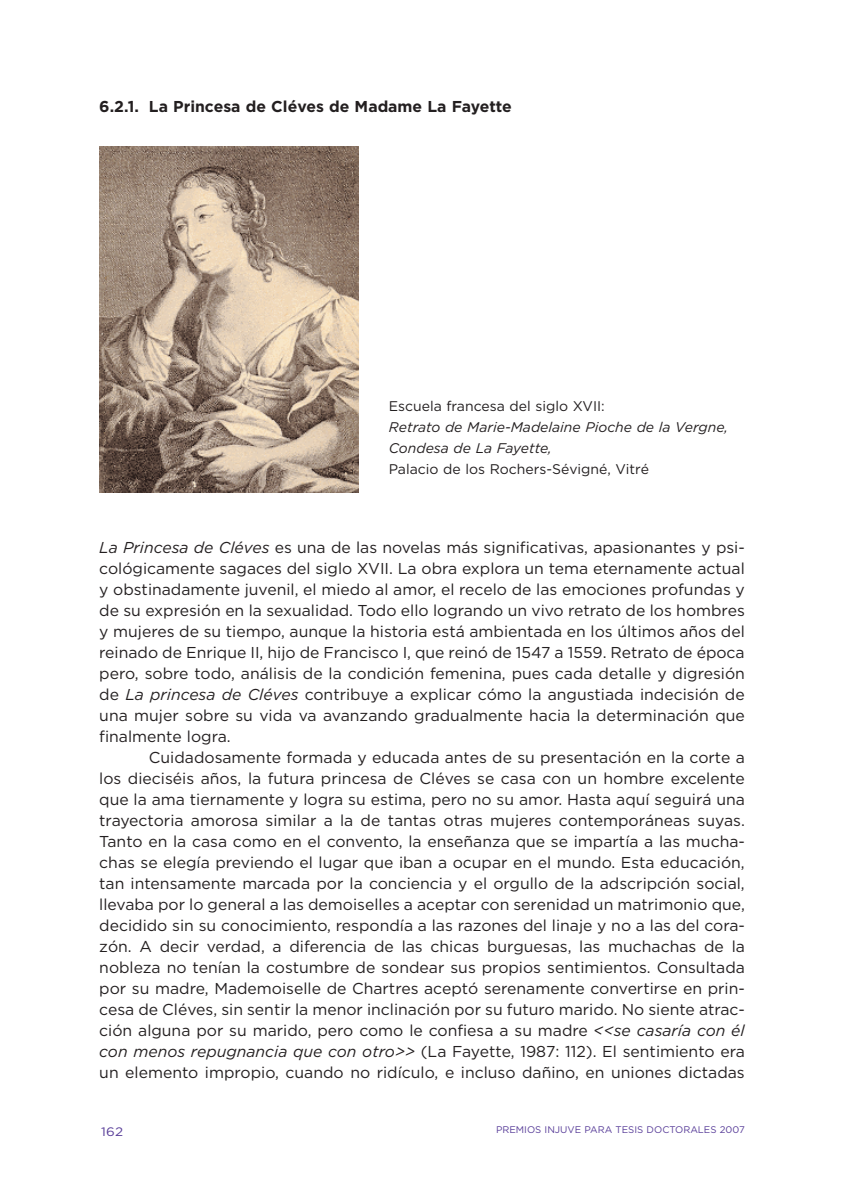
<style>
.page{position:relative;width:844px;height:1191px;background:#fff}
.page>*{position:absolute;margin:0;border:0;box-sizing:border-box;transform-origin:0 0}
.t1{font:15.75px/21px "Gotham";color:#231f20;text-align:justify}
.t2{font:700 15.75px "Gotham";color:#231f20}
.t3{font:14px "Gotham";color:#231f20}
.t4{font:italic 14px/21px "Gotham";color:#231f20}
.t5{font:12.25px "Gotham";color:#593e99;scale:1.1 1}
.t6{font:9.62px "Gotham";color:#593e99}
.s1{font-style:italic}
</style>
<div class="page">
<img style="left:99px;top:146px;width:259px;height:347px">
<p class="t2" style="left:99px;top:97px;width:414px">6.2.1. La Princesa de Cléves de Madame La Fayette</p>
<p class="t3" style="left:388px;top:398px;width:217px">Escuela francesa del siglo XVII:</p>
<p class="t4" style="left:388px;top:416px;width:341px">Retrato de Marie-Madelaine Pioche de la Vergne,<br>Condesa de La Fayette,</p>
<p class="t3" style="left:388px;top:461px;width:262px">Palacio de los Rochers-Sévigné, Vitré</p>
<p class="t1" style="left:99px;top:537px;width:647px"><span class="s1">La Princesa de Cléves</span> es una de las novelas más significativas, apasionantes y psi&shy;cológicamente sagaces del siglo XVII. La obra explora un tema eternamente actual y obstinadamente juvenil, el miedo al amor, el recelo de las emociones profundas y de su expresión en la sexualidad. Todo ello logrando un vivo retrato de los hombres y mujeres de su tiempo, aunque la historia está ambientada en los últimos años del reinado de Enrique II, hijo de Francisco I, que reinó de 1547 a 1559. Retrato de época pero, sobre todo, análisis de la condición femenina, pues cada detalle y digresión de <span class="s1">La princesa de Cléves</span> contribuye a explicar cómo la angustiada indecisión de una mujer sobre su vida va avanzando gradualmente hacia la determinación que finalmente logra.</p>
<p class="t1" style="left:99px;top:747px;width:647px;text-indent:50px">Cuidadosamente formada y educada antes de su presentación en la corte a los dieciséis años, la futura princesa de Cléves se casa con un hombre excelente que la ama tiernamente y logra su estima, pero no su amor. Hasta aquí seguirá una trayectoria amorosa similar a la de tantas otras mujeres contemporáneas suyas.<br>Tanto en la casa como en el convento, la enseñanza que se impartía a las mucha&shy;chas se elegía previendo el lugar que iban a ocupar en el mundo. Esta educación, tan intensamente marcada por la conciencia y el orgullo de la adscripción social, llevaba por lo general a las demoiselles a aceptar con serenidad un matrimonio que, decidido sin su conocimiento, respondía a las razones del linaje y no a las del cora&shy;zón. A decir verdad, a diferencia de las chicas burguesas, las muchachas de la nobleza no tenían la costumbre de sondear sus propios sentimientos. Consultada por su madre, Mademoiselle de Chartres aceptó serenamente convertirse en prin&shy;cesa de Cléves, sin sentir la menor inclinación por su futuro marido. No siente atrac&shy;ción alguna por su marido, pero como le confiesa a su madre <span class="s1">&lt;&lt;se casaría con él con menos repugnancia que con otro&gt;&gt;</span> (La Fayette, 1987: 112). El sentimiento era un elemento impropio, cuando no ridículo, e incluso dañino, en uniones dictadas</p>
<p class="t5" style="left:101px;top:1124px;width:22px">162</p>
<p class="t6" style="left:496px;top:1123px;width:250px">PREMIOS INJUVE PARA TESIS DOCTORALES 2007</p>
</div>
